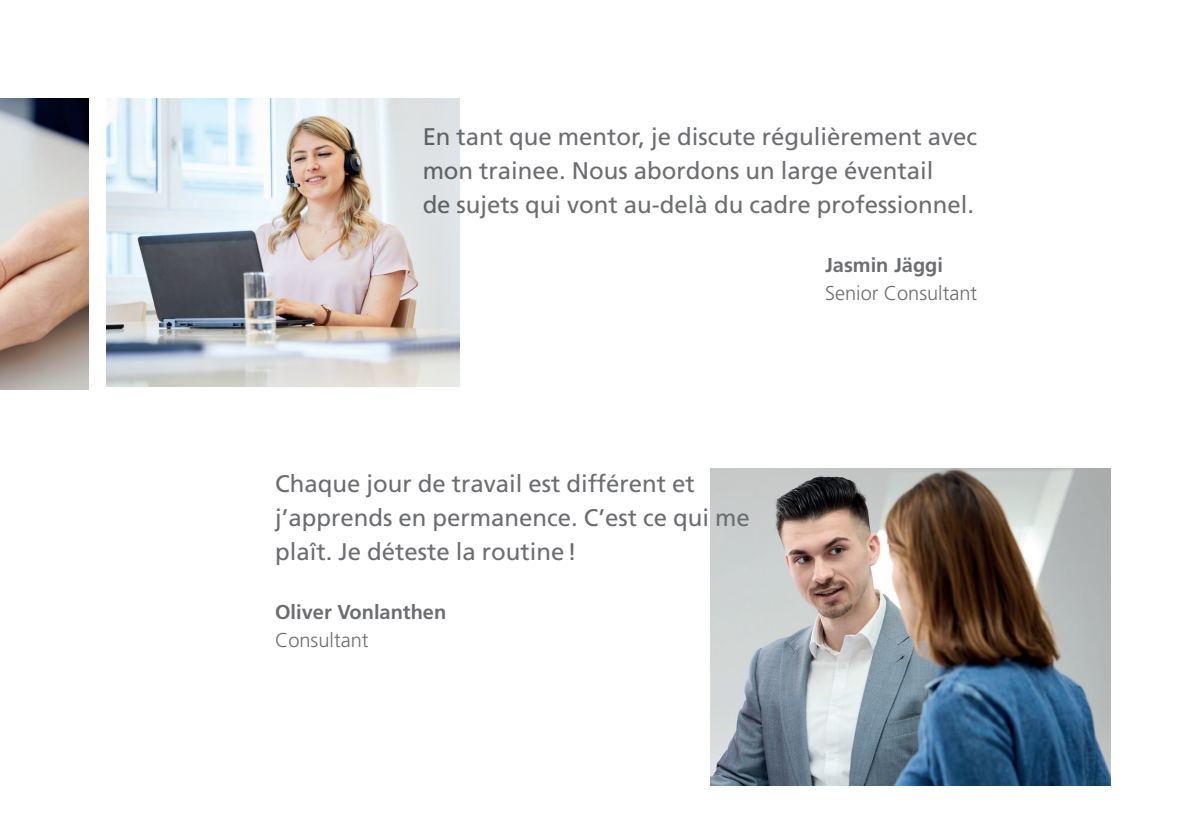
<style>
.page{position:relative;width:1191px;height:840px;background:#fff}
.page>*{position:absolute;margin:0;border:0;box-sizing:border-box;transform-origin:0 0}
.t1{font:24px/34px "Frutiger LT";color:#6c6d70}
.t2{font:700 20px "Frutiger LT";color:#6c6d70}
.t3{font:300 20px "Frutiger LT";color:#6c6d70}
</style>
<div class="page">
<img style="left:0;top:98px;width:89px;height:291px">
<img style="left:106px;top:98px;width:353px;height:288px">
<img style="left:711px;top:468px;width:399px;height:317px">
<p class="t1" style="left:422px;top:120px;width:556px">En tant que mentor, je discute régulièrement avec mon trainee. Nous abordons un large éventail<br>de sujets qui vont au-delà du cadre professionnel.</p>
<p class="t1" style="left:275px;top:467px;width:476px">Chaque jour de travail est différent et j’apprends en permanence. C’est ce qui me plaît. Je déteste la routine!</p>
<p class="t2" style="left:275px;top:600px;width:173px">Oliver Vonlanthen</p>
<p class="t3" style="left:275px;top:628px;width:95px">Consultant</p>
<p class="t2" style="left:825px;top:253px;width:119px">Jasmin Jäggi</p>
<p class="t3" style="left:825px;top:282px;width:153px">Senior Consultant</p>
</div>
